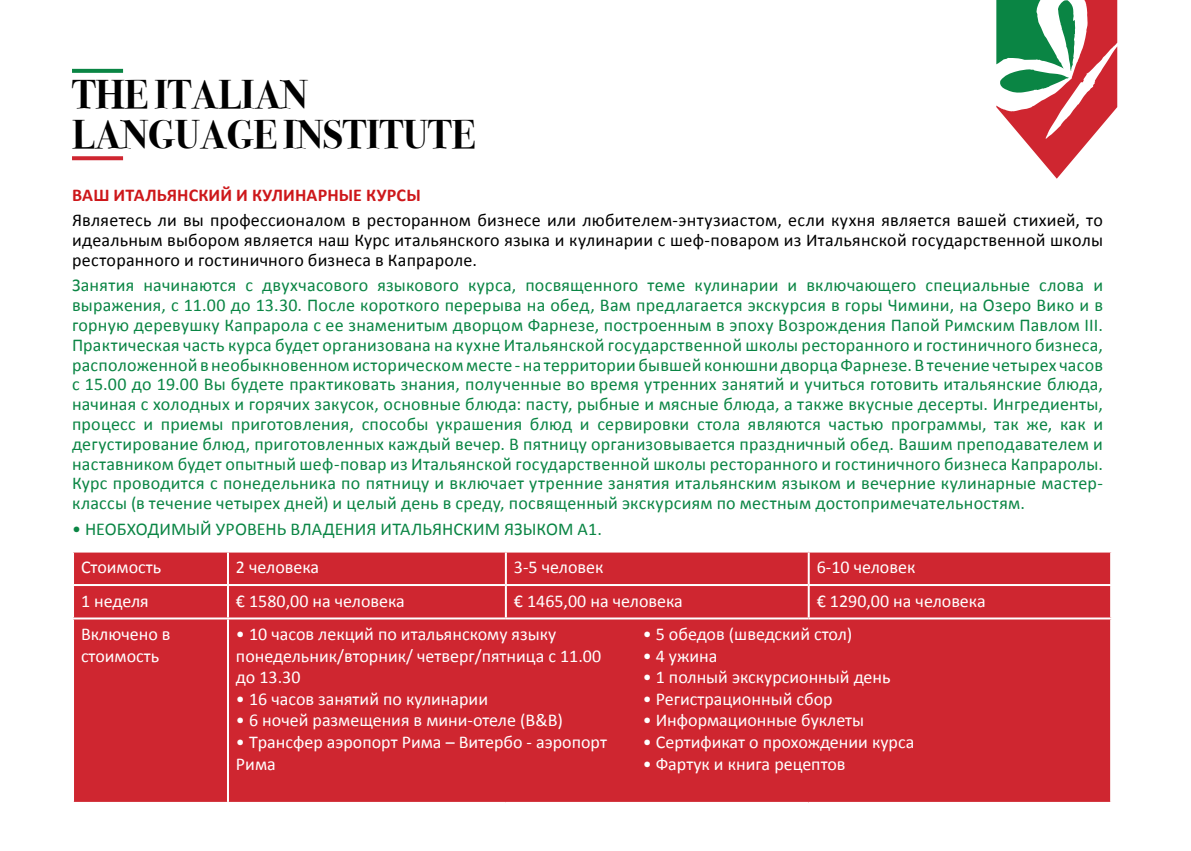
<style>
.page{position:relative;width:1191px;height:851px;background:#fff}
.page>*{position:absolute;margin:0;border:0;box-sizing:border-box;transform-origin:0 0}
.t1{font:700 40px/40px "Bodoni Svty Two OSITCTT";color:#000}
.t2{font:18px/19.8px "Calibri";letter-spacing:.01em;color:#0a8544;text-align:justify}
.t3{font:18px/21.6px "Calibri";color:#fff}
.t4{font:18px/19.8px "Calibri";letter-spacing:.015em;color:#000;text-align:justify}
.t5{font:700 18px "Calibri";letter-spacing:.005em;color:#cd171a}
</style>
<div class="page">
<svg style="left:996px;top:0;width:121px;height:179px"></svg>
<svg style="left:72px;top:69px;width:51px;height:4px"></svg>
<svg style="left:72px;top:156px;width:51px;height:4px"></svg>
<div style="left:74px;top:552px;width:1036px;height:249px;background:#cf2630"></div>
<hr style="left:227px;top:552px;width:2px;height:32px;background:#fff">
<hr style="left:505px;top:552px;width:2px;height:32px;background:#fff">
<hr style="left:807px;top:552px;width:2px;height:32px;background:#fff">
<hr style="left:72px;top:584px;width:156px;height:2px;background:#fff">
<hr style="left:228px;top:584px;width:278px;height:2px;background:#fff">
<hr style="left:227px;top:586px;width:2px;height:31px;background:#fff">
<hr style="left:506px;top:584px;width:302px;height:2px;background:#fff">
<hr style="left:505px;top:586px;width:2px;height:31px;background:#fff">
<hr style="left:808px;top:584px;width:304px;height:2px;background:#fff">
<hr style="left:807px;top:586px;width:2px;height:31px;background:#fff">
<hr style="left:72px;top:617px;width:156px;height:2px;background:#fff">
<hr style="left:228px;top:617px;width:278px;height:2px;background:#fff">
<hr style="left:227px;top:619px;width:2px;height:182px;background:#fff">
<hr style="left:506px;top:617px;width:302px;height:2px;background:#fff">
<hr style="left:808px;top:617px;width:304px;height:2px;background:#fff">
<h1 class="t1" style="left:72px;top:75px;width:405px">THE ITALIAN<br>LANGUAGE INSTITUTE</h1>
<p class="t5" style="left:72px;top:183px;width:350px">ВАШ ИТАЛЬЯНСКИЙ И КУЛИНАРНЫЕ КУРСЫ</p>
<p class="t4" style="left:72px;top:210px;width:1032px">Являетесь ли вы профессионалом в ресторанном бизнесе или любителем-энтузиастом, если кухня является вашей стихией, то идеальным выбором является наш Курс итальянского языка и кулинарии с шеф-поваром из Итальянской государственной школы ресторанного и гостиничного бизнеса в Капрароле.</p>
<p class="t2" style="left:72px;top:275px;width:1032px">Занятия начинаются с двухчасового языкового курса, посвященного теме кулинарии и включающего специальные слова и выражения, с 11.00 до 13.30. После короткого перерыва на обед, Вам предлагается экскурсия в горы Чимини, на Озеро Вико и в горную деревушку Капрарола с ее знаменитым дворцом Фарнезе, построенным в эпоху Возрождения Папой Римским Павлом III.<br>Практическая часть курса будет организована на кухне Итальянской государственной школы ресторанного и гостиничного бизнеса, расположенной в необыкновенном историческом месте - на территории бывшей конюшни дворца Фарнезе. В течение четырех часов с 15.00 до 19.00 Вы будете практиковать знания, полученные во время утренних занятий и учиться готовить итальянские блюда, начиная с холодных и горячих закусок, основные блюда: пасту, рыбные и мясные блюда, а также вкусные десерты. Ингредиенты, процесс и приемы приготовления, способы украшения блюд и сервировки стола являются частью программы, так же, как и дегустирование блюд, приготовленных каждый вечер. В пятницу организовывается праздничный обед. Вашим преподавателем и наставником будет опытный шеф-повар из Итальянской государственной школы ресторанного и гостиничного бизнеса Капраролы.<br>Курс проводится с понедельника по пятницу и включает утренние занятия итальянским языком и вечерние кулинарные мастер&shy;классы (в течение четырех дней) и целый день в среду, посвященный экскурсиям по местным достопримечательностям.</p>
<p class="t2" style="left:72px;top:519px;width:531px">• НЕОБХОДИМЫЙ УРОВЕНЬ ВЛАДЕНИЯ ИТАЛЬЯНСКИМ ЯЗЫКОМ A1.</p>
<p class="t3" style="left:81px;top:556px;width:82px">Стоимость</p>
<p class="t3" style="left:236px;top:556px;width:85px">2 человека</p>
<p class="t3" style="left:514px;top:556px;width:91px">3-5 человек</p>
<p class="t3" style="left:816px;top:556px;width:100px">6-10 человек</p>
<p class="t3" style="left:81px;top:589px;width:69px">1 неделя</p>
<p class="t3" style="left:236px;top:589px;width:170px">€ 1580,00 на человека</p>
<p class="t3" style="left:514px;top:589px;width:170px">€ 1465,00 на человека</p>
<p class="t3" style="left:816px;top:589px;width:170px">€ 1290,00 на человека</p>
<p class="t3" style="left:81px;top:623px;width:91px">Включено в стоимость</p>
<p class="t3" style="left:236px;top:623px;width:367px">• 10 часов лекций по итальянскому языку понедельник/вторник/ четверг/пятница с 11.00 до 13.30</p>
<p class="t3" style="left:236px;top:688px;width:254px">• 16 часов занятий по кулинарии</p>
<p class="t3" style="left:236px;top:709px;width:328px">• 6 ночей размещения в мини-отеле (B&amp;B)</p>
<p class="t3" style="left:236px;top:731px;width:372px">• Tрансфер аэропорт Рима – Витербо - аэропорт<br>Рима</p>
<p class="t3" style="left:642px;top:623px;width:211px">• 5 обедов (шведский стол)</p>
<p class="t3" style="left:642px;top:644px;width:76px">• 4 ужина</p>
<p class="t3" style="left:642px;top:666px;width:249px">• 1 полный экскурсионный день</p>
<p class="t3" style="left:642px;top:688px;width:191px">• Регистрационный сбор</p>
<p class="t3" style="left:642px;top:709px;width:223px">• Информационные буклеты</p>
<p class="t3" style="left:642px;top:731px;width:273px">• Сертификат о прохождении курса</p>
<p class="t3" style="left:642px;top:752px;width:204px">• Фартук и книга рецептов</p>
</div>
